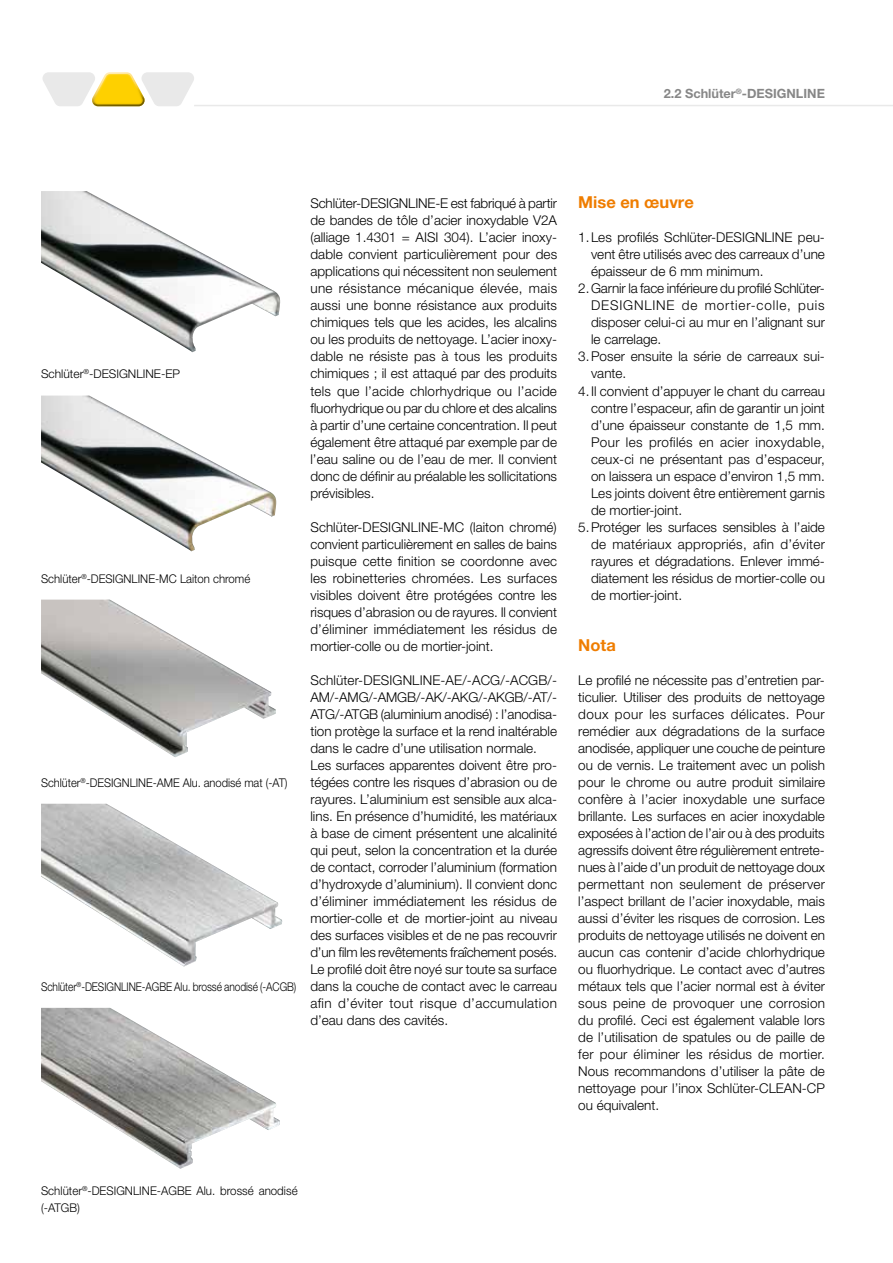
<style>
.page{position:relative;width:893px;height:1263px;background:#fff}
.page>*{position:absolute;margin:0;border:0;box-sizing:border-box;transform-origin:0 0}
.t1{font:700 16.5px "Helvetica Neue LT Pro";color:#ef7d00}
.t2{font:300 13.5px/17px "Helvetica Neue LT Pro";color:#000;text-align:justify}
.t3{font:300 13.5px "Helvetica Neue LT Pro";letter-spacing:.025em;color:#000}
.t4{font:300 13.5px "Helvetica Neue LT Pro";letter-spacing:.06em;color:#000}
.t5{font:700 12.75px "Helvetica Neue LT Pro";color:#878787}
.t6{font:300 12px "Helvetica Neue LT Pro";color:#000;scale:.85 1}
.t7{font:300 12px/17px "Helvetica Neue LT Pro";color:#000;scale:.96 1}
.t8{font:300 12px "Helvetica Neue LT Pro";color:#000;scale:.93 1}
.t9{font:300 12px "Helvetica Neue LT Pro";color:#000;scale:.95 1}
.t10{font:300 12px "Helvetica Neue LT Pro";color:#000}
</style>
<div class="page">
<hr style="left:194px;top:105px;width:699px;height:1px;background:#e9e9e9">
<svg style="left:43px;top:72px;width:151px;height:34px"></svg>
<img style="left:41px;top:191px;width:239px;height:161px">
<img style="left:41px;top:396px;width:235px;height:155px">
<img style="left:41px;top:804px;width:241px;height:162px">
<img style="left:41px;top:600px;width:235px;height:157px">
<img style="left:41px;top:1008px;width:239px;height:161px">
<p class="t5" style="left:664px;top:86px;width:163px">2.2 Schlüter<sup>®</sup>-DESIGNLINE</p>
<p class="t10" style="left:41px;top:367px;width:141px">Schlüter<sup>®</sup>-DESIGNLINE-EP</p>
<p class="t9" style="left:41px;top:571px;width:222px">Schlüter<sup>®</sup>-DESIGNLINE-MC Laiton chromé</p>
<p class="t8" style="left:41px;top:775px;width:267px">Schlüter<sup>®</sup>-DESIGNLINE-AME Alu. anodisé mat (-AT)</p>
<p class="t6" style="left:41px;top:979px;width:302px">Schlüter<sup>®</sup>-DESIGNLINE-AGBE Alu. brossé anodisé (-ACGB)</p>
<p class="t2" style="left:310px;top:195px;width:248px">Schlüter-DESIGNLINE-E est fabriqué à partir de bandes de tôle d’acier inoxydable V2A (alliage 1.4301 = AISI 304). L’acier inoxy&shy;dable convient particulièrement pour des applications qui nécessitent non seulement une résistance mécanique élevée, mais aussi une bonne résistance aux produits chimiques tels que les acides, les alcalins ou les produits de nettoyage. L’acier inoxy&shy;dable ne résiste pas à tous les produits chimiques ; il est attaqué par des produits tels que l’acide chlorhydrique ou l’acide fluorhydrique ou par du chlore et des alcalins à partir d’une certaine concentration. Il peut également être attaqué par exemple par de l’eau saline ou de l’eau de mer. Il convient donc de définir au préalable les sollicitations prévisibles.</p>
<p class="t2" style="left:310px;top:518px;width:248px">Schlüter-DESIGNLINE-MC (laiton chromé) convient particulièrement en salles de bains puisque cette finition se coordonne avec les robinetteries chromées. Les surfaces visibles doivent être protégées contre les risques d’abrasion ou de rayures. Il convient d’éliminer immédiatement les résidus de mortier-colle ou de mortier-joint.</p>
<p class="t2" style="left:310px;top:671px;width:248px;text-align:left">Schlüter-DESIGNLINE-AE/-ACG/-ACGB/- AM/-AMG/-AMGB/-AK/-AKG/-AKGB/-AT/- ATG/-ATGB (aluminium anodisé) : l’anodisa&shy;tion protège la surface et la rend inaltérable dans le cadre d’une utilisation normale.<br>Les surfaces apparentes doivent être pro&shy;tégées contre les risques d’abrasion ou de rayures. L’aluminium est sensible aux alca&shy;lins. En présence d’humidité, les matériaux à base de ciment présentent une alcalinité qui peut, selon la concentration et la durée de contact, corroder l’aluminium (formation d’hydroxyde d’aluminium). Il convient donc d’éliminer immédiatement les résidus de mortier-colle et de mortier-joint au niveau des surfaces visibles et de ne pas recouvrir d’un film les revêtements fraîchement posés.<br>Le profilé doit être noyé sur toute sa surface dans la couche de contact avec le carreau afin d’éviter tout risque d’accumulation d’eau dans des cavités.</p>
<p class="t1" style="left:578px;top:192px;width:117px">Mise en œuvre</p>
<p class="t2" style="left:578px;top:229px;width:246px">1.Les profilés Schlüter-DESIGNLINE peu-</p>
<p class="t2" style="left:591px;top:246px;width:235px">vent être utilisés avec des carreaux d’une</p>
<p class="t2" style="left:591px;top:263px;width:174px">épaisseur de 6 mm minimum.</p>
<p class="t2" style="left:578px;top:280px;width:248px">2.Garnir la face inférieure du profilé Schlüter-</p>
<p class="t4" style="left:591px;top:297px;width:235px">DESIGNLINE de mortier-colle, puis</p>
<p class="t2" style="left:591px;top:314px;width:235px">disposer celui-ci au mur en l’alignant sur</p>
<p class="t2" style="left:591px;top:331px;width:72px">le carrelage.</p>
<p class="t2" style="left:578px;top:348px;width:248px">3.Poser ensuite la série de carreaux sui-</p>
<p class="t2" style="left:591px;top:365px;width:37px">vante.</p>
<p class="t2" style="left:578px;top:382px;width:248px">4.Il convient d’appuyer le chant du carreau</p>
<p class="t2" style="left:591px;top:399px;width:235px">contre l’espaceur, afin de garantir un joint</p>
<p class="t2" style="left:591px;top:416px;width:235px">d’une épaisseur constante de 1,5 mm.</p>
<p class="t3" style="left:591px;top:433px;width:235px">Pour les profilés en acier inoxydable,</p>
<p class="t2" style="left:591px;top:450px;width:235px">ceux-ci ne présentant pas d’espaceur,</p>
<p class="t2" style="left:591px;top:467px;width:235px">on laissera un espace d’environ 1,5 mm.</p>
<p class="t2" style="left:591px;top:484px;width:235px">Les joints doivent être entièrement garnis</p>
<p class="t2" style="left:591px;top:501px;width:93px">de mortier-joint.</p>
<p class="t2" style="left:578px;top:518px;width:248px">5.Protéger les surfaces sensibles à l’aide</p>
<p class="t3" style="left:591px;top:535px;width:236px">de matériaux appropriés, afin d’éviter</p>
<p class="t2" style="left:591px;top:552px;width:235px">rayures et dégradations. Enlever immé-</p>
<p class="t2" style="left:591px;top:569px;width:235px">diatement les résidus de mortier-colle ou</p>
<p class="t2" style="left:591px;top:586px;width:93px">de mortier-joint.</p>
<p class="t1" style="left:578px;top:634px;width:39px">Nota</p>
<p class="t2" style="left:578px;top:671px;width:248px">Le profilé ne nécessite pas d’entretien par&shy;ticulier. Utiliser des produits de nettoyage doux pour les surfaces délicates. Pour remédier aux dégradations de la surface anodisée, appliquer une couche de peinture ou de vernis. Le traitement avec un polish pour le chrome ou autre produit similaire confère à l’acier inoxydable une surface brillante. Les surfaces en acier inoxydable exposées à l’action de l’air ou à des produits agressifs doivent être régulièrement entrete&shy;nues à l’aide d’un produit de nettoyage doux permettant non seulement de préserver l’aspect brillant de l’acier inoxydable, mais aussi d’éviter les risques de corrosion. Les produits de nettoyage utilisés ne doivent en aucun cas contenir d’acide chlorhydrique ou fluorhydrique. Le contact avec d’autres métaux tels que l’acier normal est à éviter sous peine de provoquer une corrosion du profilé. Ceci est également valable lors de l’utilisation de spatules ou de paille de fer pour éliminer les résidus de mortier.<br>Nous recommandons d’utiliser la pâte de nettoyage pour l’inox Schlüter-CLEAN-CP ou équivalent.</p>
<p class="t7" style="left:41px;top:1182px;width:269px">Schlüter<sup>®</sup>-DESIGNLINE-AGBE Alu. brossé anodisé (-ATGB)</p>
</div>
